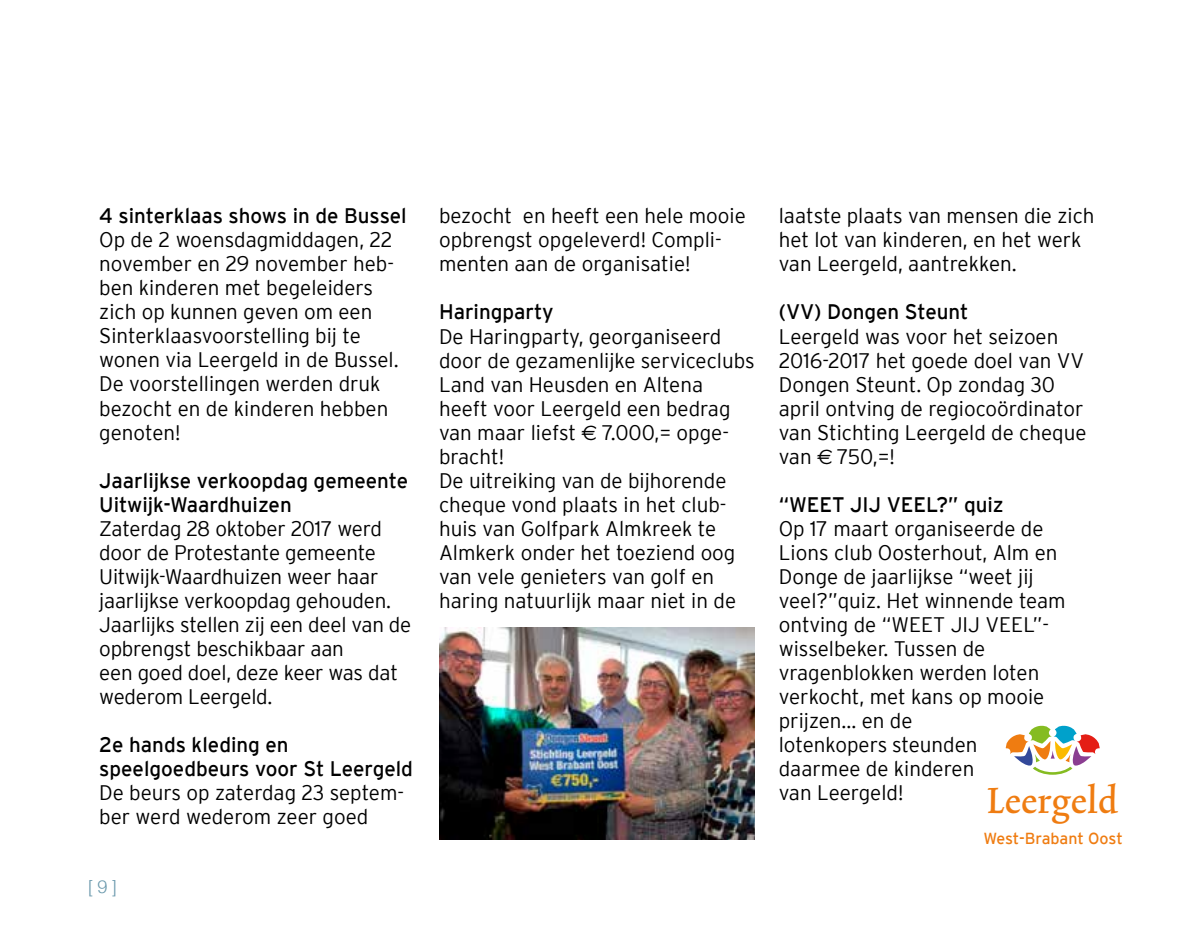
<style>
.page{position:relative;width:1191px;height:936px;background:#fff}
.page>*{position:absolute;margin:0;border:0;box-sizing:border-box;transform-origin:0 0}
.t1{font:500 condensed 43px "Trinite No 2";letter-spacing:.02em;color:#ef7c11}
.t2{font:300 21px/24px "Interstate";color:#000}
.t3{font:21px/24px "Interstate";color:#000}
.t4{font:300 18px "Helvetica Neue";color:#6897ab}
.t5{font:16px "Interstate";letter-spacing:-.01em;color:#ef7c11}
.s1{font-family:"Euro Sans";font-weight:400}
</style>
<div class="page">
<svg style="left:1005px;top:725px;width:95px;height:49px"></svg>
<img style="left:439px;top:627px;width:316px;height:212px">
<p class="t3" style="left:99px;top:204px;width:309px">4 sinterklaas shows in de Bussel</p>
<p class="t2" style="left:99px;top:228px;width:301px">Op de 2 woensdagmiddagen, 22 november en 29 november heb&shy;ben kinderen met begeleiders zich op kunnen geven om een<br>Sinterklaasvoorstelling bij te wonen via Leergeld in de Bussel.<br>De voorstellingen werden druk bezocht en de kinderen hebben genoten!</p>
<p class="t3" style="left:99px;top:468px;width:310px">Jaarlijkse verkoopdag gemeente<br>Uitwijk-Waardhuizen</p>
<p class="t2" style="left:99px;top:516px;width:314px">Zaterdag 28 oktober 2017 werd door de Protestante gemeente<br>Uitwijk-Waardhuizen weer haar jaarlijkse verkoopdag gehouden.<br>Jaarlijks stellen zij een deel van de opbrengst beschikbaar aan<br>een goed doel, deze keer was dat wederom Leergeld.</p>
<p class="t3" style="left:99px;top:732px;width:315px">2e hands kleding en speelgoedbeurs voor St Leergeld</p>
<p class="t2" style="left:99px;top:780px;width:306px">De beurs op zaterdag 23 septem&shy;ber werd wederom zeer goed</p>
<p class="t4" style="left:88px;top:872px;width:30px">[ 9 ]</p>
<p class="t2" style="left:439px;top:204px;width:308px">bezocht en heeft een hele mooie opbrengst opgeleverd! Compli&shy;menten aan de organisatie!</p>
<p class="t3" style="left:439px;top:300px;width:116px">Haringparty</p>
<p class="t2" style="left:439px;top:324px;width:317px">De Haringparty, georganiseerd door de gezamenlijke serviceclubs<br>Land van Heusden en Altena heeft voor Leergeld een bedrag van maar liefst <span class="s1">€</span> 7.000,= opge&shy;bracht!<br>De uitreiking van de bijhorende cheque vond plaats in het club&shy;huis van Golfpark Almkreek te<br>Almkerk onder het toeziend oog van vele genieters van golf en haring natuurlijk maar niet in de</p>
<p class="t2" style="left:779px;top:204px;width:317px">laatste plaats van mensen die zich het lot van kinderen, en het werk van Leergeld, aantrekken.</p>
<p class="t3" style="left:779px;top:300px;width:191px">(VV) Dongen Steunt</p>
<p class="t2" style="left:779px;top:324px;width:309px">Leergeld was voor het seizoen<br>2016-2017 het goede doel van VV<br>Dongen Steunt. Op zondag 30 april ontving de regiocoördinator van Stichting Leergeld de cheque van <span class="s1">€</span> 750,=!</p>
<p class="t3" style="left:779px;top:492px;width:226px">“WEET JIJ VEEL?” quiz</p>
<p class="t2" style="left:779px;top:516px;width:288px">Op 17 maart organiseerde de<br>Lions club Oosterhout, Alm en<br>Donge de jaarlijkse “weet jij veel?”quiz. Het winnende team ontving de “WEET JIJ VEEL”- wisselbeker. Tussen de vragenblokken werden loten verkocht, met kans op mooie prijzen... en de<br>lotenkopers steunden<br>daarmee de kinderen<br>van Leergeld!</p>
<h1 class="t1" style="left:987px;top:780px;width:131px">Leergeld</h1>
<p class="t5" style="left:983px;top:829px;width:141px">West-Brabant Oost</p>
</div>
